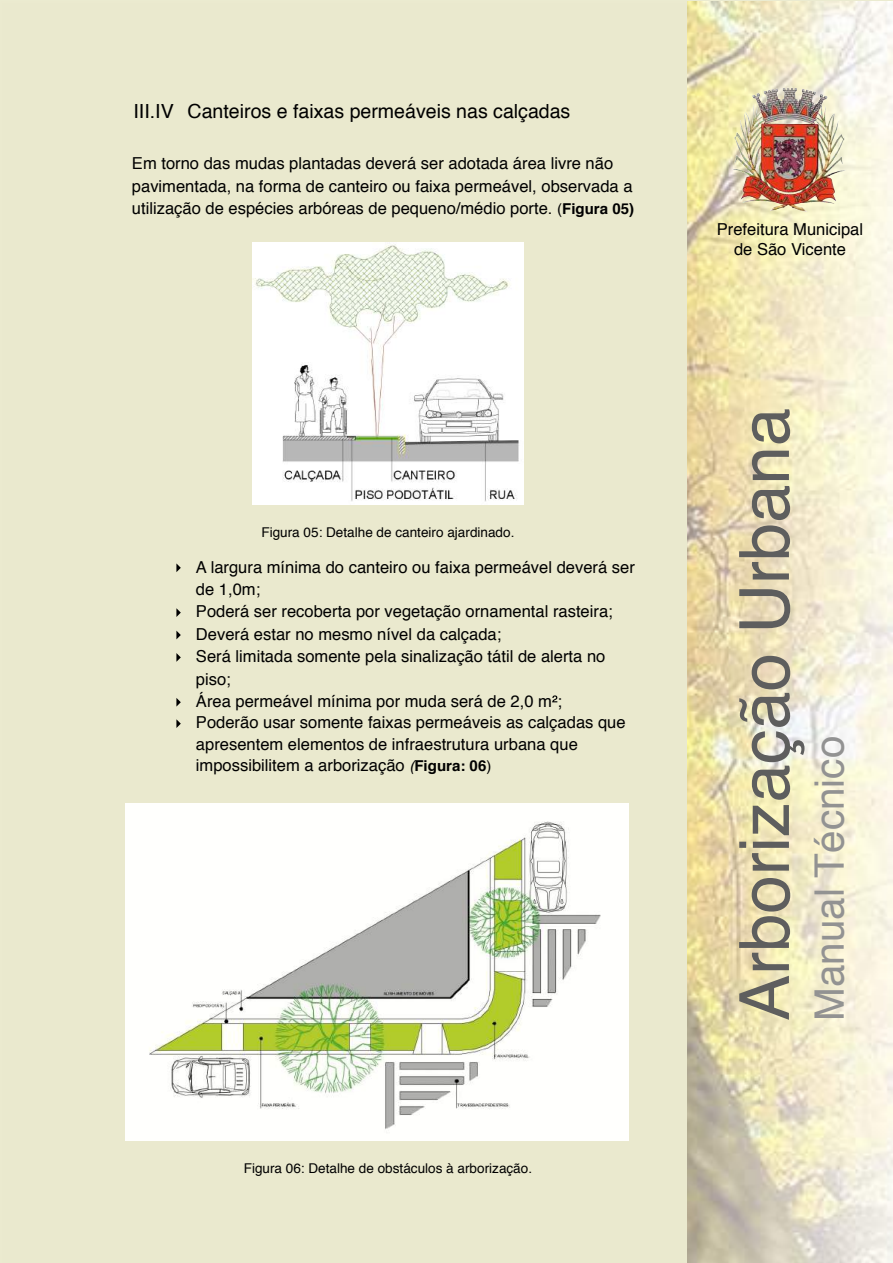
<style>
.page{position:relative;width:893px;height:1263px;background:#eae9ce}
.page>*{position:absolute;margin:0;border:0;box-sizing:border-box;transform-origin:0 0}
.t1{font:69.3px "Helvetica";color:#5e5e5e}
.t2{font:40.65px "Helvetica";color:#929292}
.t3{font:19.5px "Helvetica";color:#000}
.t4{font:16.5px/22px "Helvetica";color:#000}
.t5{font:13.5px "Helvetica";color:#000}
.s1{font-size:15px}
.s2{font-weight:700;font-size:15px}
.s3{font-style:italic;font-size:15px}
</style>
<div class="page">
<img style="left:688px;top:1px;width:205px;height:1262px">
<svg style="left:176px;top:563px;width:5px;height:9px"></svg>
<svg style="left:176px;top:608px;width:5px;height:9px"></svg>
<svg style="left:176px;top:631px;width:5px;height:8px"></svg>
<svg style="left:176px;top:653px;width:5px;height:9px"></svg>
<svg style="left:176px;top:698px;width:5px;height:9px"></svg>
<svg style="left:552px;top:695px;width:5px;height:7px"></svg>
<svg style="left:176px;top:719px;width:5px;height:9px"></svg>
<img style="left:730px;top:86px;width:119px;height:128px">
<img style="left:253px;top:242px;width:271px;height:263px">
<img style="left:126px;top:803px;width:503px;height:338px">
<p class="t3" style="left:133px;top:97px;width:438px">III.IV Canteiros e faixas permeáveis nas calçadas</p>
<p class="t4" style="left:132px;top:153px;width:504px">Em torno das mudas plantadas deverá ser adotada área livre não pavimentada, na forma de canteiro ou faixa permeável, observada a utilização de espécies arbóreas de pequeno/médio porte. <span class="s1">(</span><span class="s2">Figura 05)</span></p>
<p class="t5" style="left:261px;top:522px;width:254px">Figura 05: Detalhe de canteiro ajardinado.</p>
<p class="t4" style="left:196px;top:556px;width:440px">A largura mínima do canteiro ou faixa permeável deverá ser de 1,0m;<br>Poderá ser recoberta por vegetação ornamental rasteira; Deverá estar no mesmo nível da calçada;<br>Será limitada somente pela sinalização tátil de alerta no piso;<br>Área permeável mínima por muda será de 2,0 m ;<br>Poderão usar somente faixas permeáveis as calçadas que apresentem elementos de infraestrutura urbana que impossibilitem a arborização <span class="s3">(</span><span class="s2">Figura: 06</span><span class="s1">)</span></p>
<p class="t5" style="left:244px;top:1157px;width:290px">Figura 06: Detalhe de obstáculos à arborização.</p>
<p class="t4" style="left:717px;top:220px;width:148px;line-height:19.5px;text-align:center">Prefeitura Municipal de São Vicente</p>
<h1 class="t1" style="left:711px;top:1021px;width:614px;rotate:-90deg">Arborização Urbana</h1>
<h2 class="t2" style="left:798px;top:1021px;width:286px;rotate:-90deg">Manual Técnico</h2>
</div>
